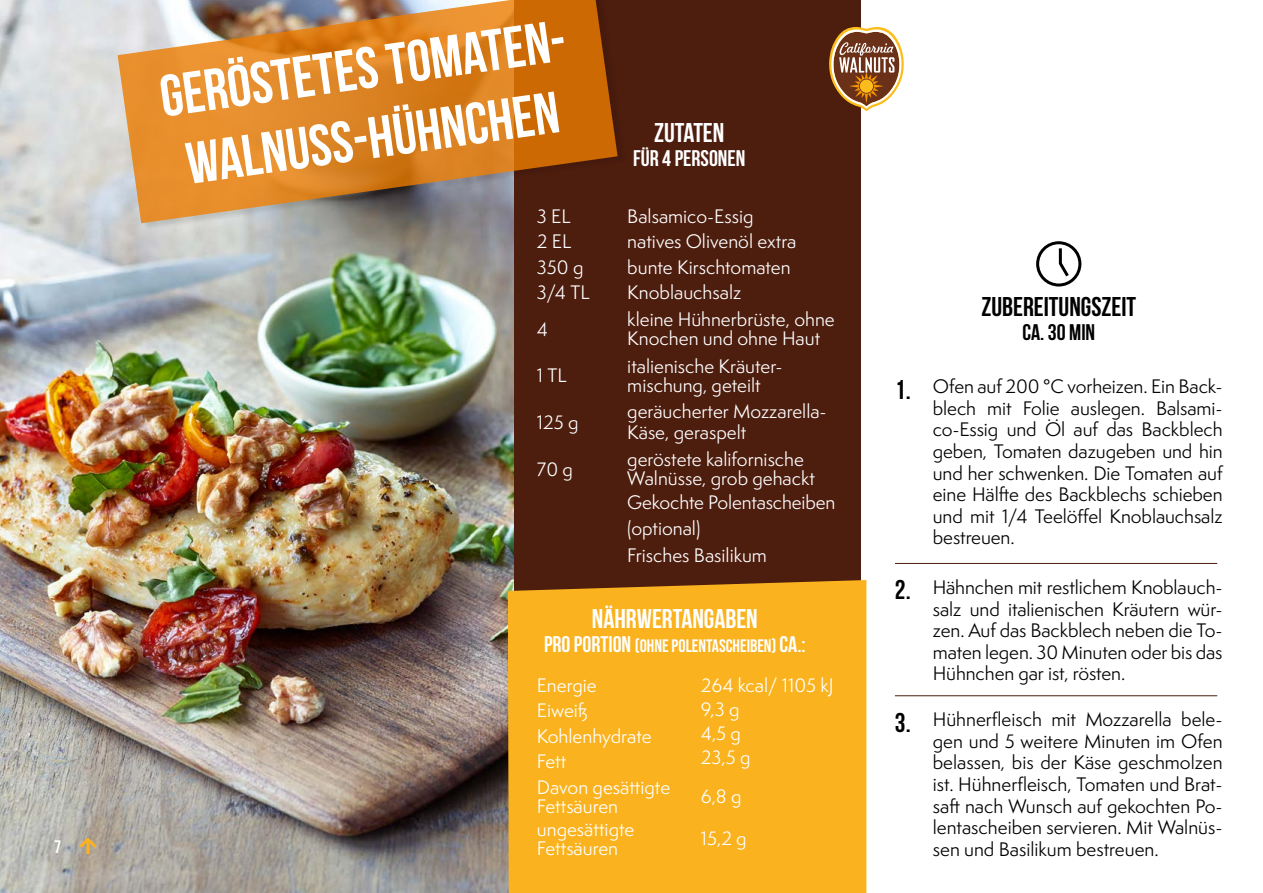
<style>
.page{position:relative;width:1263px;height:893px;background:#fff}
.page>*{position:absolute;margin:0;border:0;box-sizing:border-box;transform-origin:0 0}
.t1{font:700 58.5px/70.2px "Bebas Neue";color:#fff}
.t2{font:700 27px "Bebas Neue";color:#000}
.t3{font:700 27px "Bebas Neue";color:#fff}
.t4{font:700 22.5px "Bebas Neue";color:#fff}
.t5{font:700 22.5px "Bebas Neue";color:#000}
.t6{font:18px/21.6px "Semplicita Pro";letter-spacing:-.005em;color:#000;text-align:justify}
.t7{font:18px/25.5px "Semplicita Pro";color:#fff}
.t8{font:18px "Bebas Neue";color:#fff}
.t9{font:700 18px "Bebas Neue";color:#fff}
.s1{font-weight:700;font-size:22.5px}
</style>
<div class="page">
<img style="left:0;top:0;width:514px;height:893px">
<div style="left:514px;top:0;width:346px;height:893px;background:#4d1d0e"></div>
<svg style="left:829px;top:27px;width:75px;height:84px"></svg>
<hr style="left:895px;top:563px;width:322px;height:1px;background:#4d1d0e">
<hr style="left:895px;top:695px;width:322px;height:1px;background:#4d1d0e">
<div style="left:119px;top:0;width:508px;height:231px;background:#000;opacity:.13"></div>
<svg style="left:118px;top:0;width:500px;height:223px;background:#c67f37"></svg>
<div style="left:508px;top:580px;width:358px;height:313px;background:#fab31e"></div>
<div style="left:1036px;top:241px;width:45px;height:46px;border:3px solid #000;border-radius:50%"></div>
<svg style="left:1058px;top:245px;width:13px;height:35px"></svg>
<svg style="left:79px;top:837px;width:17px;height:17px"></svg>
<p class="t9" style="left:54px;top:836px;width:9px">7</p>
<h1 class="t1" style="left:155px;top:61px;width:424px;rotate:-8deg">GERÖSTETES TOMATEN-<br>WALNUSS-HÜHNCHEN</h1>
<h2 class="t3" style="left:654px;top:118px;width:72px">ZUTATEN</h2>
<p class="t4" style="left:633px;top:146px;width:114px">FÜR 4 PERSONEN</p>
<p class="t7" style="left:537px;top:203px;width:54px">3 EL<br>2 EL<br>350 g<br>3/4 TL</p>
<p class="t7" style="left:627px;top:203px;width:171px">Balsamico-Essig natives Olivenöl extra bunte Kirschtomaten<br>Knoblauchsalz</p>
<p class="t7" style="left:537px;top:316px;width:13px">4</p>
<p class="t7" style="left:627px;top:309px;width:209px;line-height:19.5px">kleine Hühnerbrüste, ohne<br>Knochen und ohne Haut</p>
<p class="t7" style="left:537px;top:363px;width:31px">1 TL</p>
<p class="t7" style="left:627px;top:356px;width:157px;line-height:19.5px">italienische Kräuter&shy;mischung, geteilt</p>
<p class="t7" style="left:537px;top:409px;width:43px">125 g</p>
<p class="t7" style="left:627px;top:401px;width:201px;line-height:21px">geräucherter Mozzarella-<br>Käse, geraspelt</p>
<p class="t7" style="left:537px;top:456px;width:37px">70 g</p>
<p class="t7" style="left:627px;top:449px;width:189px;line-height:19.5px">geröstete kalifornische<br>Walnüsse, grob gehackt</p>
<p class="t7" style="left:627px;top:490px;width:210px">Gekochte Polentascheiben (optional)</p>
<p class="t7" style="left:627px;top:543px;width:141px">Frisches Basilikum</p>
<h2 class="t3" style="left:592px;top:604px;width:167px">NÄHRWERTANGABEN</h2>
<p class="t8" style="left:544px;top:636px;width:263px"><span class="s1">PRO PORTION</span> (OHNE POLENTASCHEIBEN) <span class="s1">CA.:</span></p>
<p class="t7" style="left:537px;top:672px;width:116px">Energie<br>Eiweiß<br>Kohlenhydrate<br>Fett</p>
<p class="t7" style="left:701px;top:673px;width:134px;line-height:24px">264 kcal/ 1105 kJ<br>9,3 g<br>4,5 g<br>23,5 g</p>
<p class="t7" style="left:701px;top:784px;width:42px">6,8 g</p>
<p class="t7" style="left:701px;top:826px;width:47px">15,2 g</p>
<p class="t7" style="left:537px;top:777px;width:135px;line-height:19.5px">Davon gesättigte<br>Fettsäuren</p>
<p class="t7" style="left:537px;top:819px;width:99px;line-height:19.5px">ungesättigte<br>Fettsäuren</p>
<h2 class="t2" style="left:981px;top:292px;width:156px">ZUBEREITUNGSZEIT</h2>
<p class="t5" style="left:1022px;top:320px;width:74px">CA. 30 MIN</p>
<h2 class="t2" style="left:895px;top:375px;width:17px">1.</h2>
<p class="t6" style="left:933px;top:375px;width:291px">Ofen auf 200 °C vorheizen. Ein Back&shy;blech mit Folie auslegen. Balsami&shy;co-Essig und Öl auf das Backblech geben, Tomaten dazugeben und hin und her schwenken. Die Tomaten auf eine Hälfte des Backblechs schieben und mit 1/4 Teelöffel Knoblauchsalz bestreuen.</p>
<h2 class="t2" style="left:895px;top:575px;width:17px">2.</h2>
<p class="t6" style="left:933px;top:576px;width:291px">Hähnchen mit restlichem Knoblauch&shy;salz und italienischen Kräutern wür&shy;zen. Auf das Backblech neben die To&shy;maten legen. 30 Minuten oder bis das Hühnchen gar ist, rösten.</p>
<h2 class="t2" style="left:895px;top:708px;width:17px">3.</h2>
<p class="t6" style="left:933px;top:708px;width:291px">Hühnerfleisch mit Mozzarella bele&shy;gen und 5 weitere Minuten im Ofen belassen, bis der Käse geschmolzen ist. Hühnerfleisch, Tomaten und Brat&shy;saft nach Wunsch auf gekochten Po&shy;lentascheiben servieren. Mit Walnüs&shy;sen und Basilikum bestreuen.</p>
</div>
